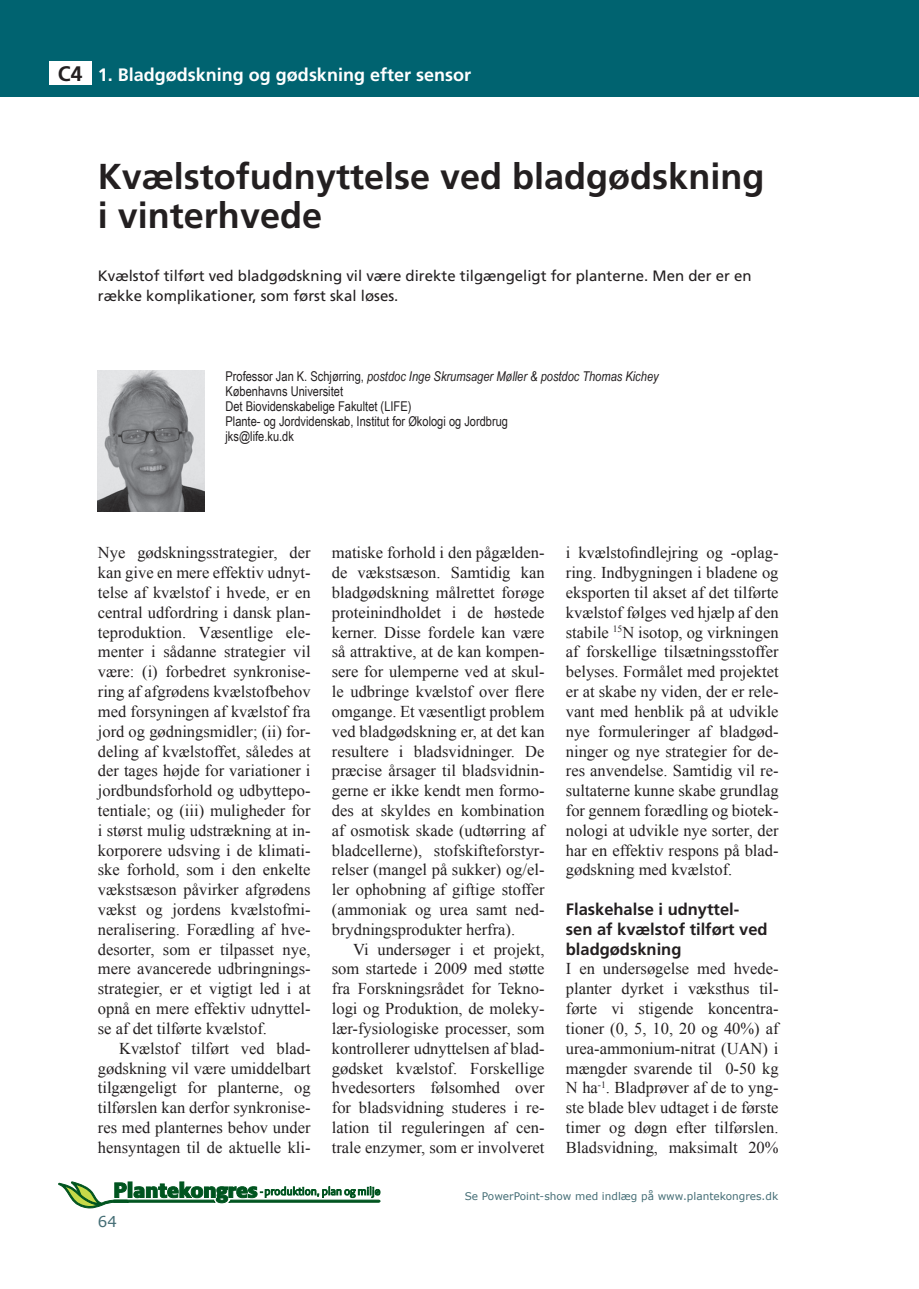
<style>
.page{position:relative;width:919px;height:1289px;background:#fff}
.page>*{position:absolute;margin:0;border:0;box-sizing:border-box;transform-origin:0 0}
.t1{font:700 36px/39px "Frutiger";color:#231f20}
.t2{font:700 18px "Frutiger";color:#fff}
.t3{font:16.5px/19.8px "Times New Roman";color:#231f20;text-align:justify}
.t4{font:700 16.5px/19.8px "Frutiger";color:#231f20}
.t5{font:15px/19.8px "Frutiger";color:#231f20}
.t6{font:15px "Verdana";color:#446d75}
.t7{font:13.5px/15px "Arial Narrow";color:#231f20}
.t8{font:10.5px "Verdana";color:#446d75}
.s1{font-size:21px;color:#231f20}
.s2{font-style:italic}
</style>
<div class="page">
<div style="left:1px;top:1px;width:905px;height:96px;background:#006370"></div>
<svg style="left:58px;top:1181px;width:322px;height:27px"></svg>
<div style="left:906px;top:1px;width:12px;height:96px;background:#006370"></div>
<div style="left:49px;top:62px;width:42px;height:23px;background:#fff"></div>
<img style="left:98px;top:371px;width:106px;height:140px">
<p class="t2" style="left:58px;top:64px;width:414px"><span class="s1">C4</span> 1. Bladgødskning og gødskning efter sensor</p>
<h1 class="t1" style="left:98px;top:157px;width:668px">Kvælstofudnyttelse ved bladgødskning i vinterhvede</h1>
<p class="t5" style="left:98px;top:266px;width:655px">Kvælstof tilført ved bladgødskning vil være direkte tilgængeligt for planterne. Men der er en række komplikationer, som først skal løses.</p>
<p class="t7" style="left:225px;top:368px;width:434px">Professor Jan K. Schjørring, <span class="s2">postdoc Inge Skrumsager Møller &amp; postdoc Thomas Kichey </span>Københavns Universitet<br>Det Biovidenskabelige Fakultet (LIFE)<br>Plante- og Jordvidenskab, Institut for Økologi og Jordbrug<br>jks@life.ku.dk</p>
<p class="t3" style="left:98px;top:542px;width:214px">Nye gødskningsstrategier, der kan give en mere effektiv udnyt&shy;telse af kvælstof i hvede, er en central udfordring i dansk plan&shy;teproduktion. Væsentlige ele&shy;menter i sådanne strategier vil være: (i) forbedret synkronise&shy;ring af afgrødens kvælstofbehov med forsyningen af kvælstof fra jord og gødningsmidler; (ii) for&shy;deling af kvælstoffet, således at der tages højde for variationer i jordbundsforhold og udbyttepo&shy;tentiale; og (iii) muligheder for i størst mulig udstrækning at in&shy;korporere udsving i de klimati&shy;ske forhold, som i den enkelte vækstsæson påvirker afgrødens vækst og jordens kvælstofmi&shy;neralisering. Forædling af hve&shy;desorter, som er tilpasset nye, mere avancerede udbringnings&shy;strategier, er et vigtigt led i at opnå en mere effektiv udnyttel&shy;se af det tilførte kvælstof.</p>
<p class="t3" style="left:98px;top:1037px;width:214px;text-indent:21px">Kvælstof tilført ved blad&shy;gødskning vil være umiddelbart tilgængeligt for planterne, og tilførslen kan derfor synkronise&shy;res med planternes behov under hensyntagen til de aktuelle kli-</p>
<p class="t6" style="left:98px;top:1212px;width:21px">64</p>
<p class="t3" style="left:332px;top:542px;width:214px">matiske forhold i den pågælden&shy;de vækstsæson. Samtidig kan bladgødskning målrettet forøge proteinindholdet i de høstede kerner. Disse fordele kan være så attraktive, at de kan kompen&shy;sere for ulemperne ved at skul&shy;le udbringe kvælstof over flere omgange. Et væsentligt problem ved bladgødskning er, at det kan resultere i bladsvidninger. De præcise årsager til bladsvidnin&shy;gerne er ikke kendt men formo&shy;des at skyldes en kombination af osmotisk skade (udtørring af bladcellerne), stofskifteforstyr&shy;relser (mangel på sukker) og/el&shy;ler ophobning af giftige stoffer (ammoniak og urea samt ned&shy;brydningsprodukter herfra).</p>
<p class="t3" style="left:332px;top:938px;width:214px;text-indent:21px">Vi undersøger i et projekt, som startede i 2009 med støtte fra Forskningsrådet for Tekno&shy;logi og Produktion, de moleky&shy;lær-fysiologiske processer, som kontrollerer udnyttelsen af blad&shy;gødsket kvælstof. Forskellige hvedesorters følsomhed over for bladsvidning studeres i re&shy;lation til reguleringen af cen&shy;trale enzymer, som er involveret</p>
<p class="t3" style="left:566px;top:542px;width:214px">i kvælstofindlejring og -oplag&shy;ring. Indbygningen i bladene og eksporten til akset af det tilførte kvælstof følges ved hjælp af den stabile <sup>15</sup>N isotop, og virkningen af forskellige tilsætningsstoffer belyses. Formålet med projektet er at skabe ny viden, der er rele&shy;vant med henblik på at udvikle nye formuleringer af bladgød&shy;ninger og nye strategier for de&shy;res anvendelse. Samtidig vil re&shy;sultaterne kunne skabe grundlag for gennem forædling og biotek&shy;nologi at udvikle nye sorter, der har en effektiv respons på blad&shy;gødskning med kvælstof.</p>
<p class="t4" style="left:566px;top:899px;width:203px">Flaskehalse i udnyttel&shy;sen af kvælstof tilført ved bladgødskning</p>
<p class="t3" style="left:566px;top:958px;width:214px">I en undersøgelse med hvede&shy;planter dyrket i væksthus til&shy;førte vi stigende koncentra&shy;tioner (0, 5, 10, 20 og 40%) af urea-ammonium-nitrat (UAN) i mængder svarende til 0-50 kg N ha<sup>-1</sup>. Bladprøver af de to yng&shy;ste blade blev udtaget i de første timer og døgn efter tilførslen.<br>Bladsvidning, maksimalt 20%</p>
<p class="t8" style="left:464px;top:1189px;width:315px">Se PowerPoint-show med indlæg på www.plantekongres.dk</p>
</div>
